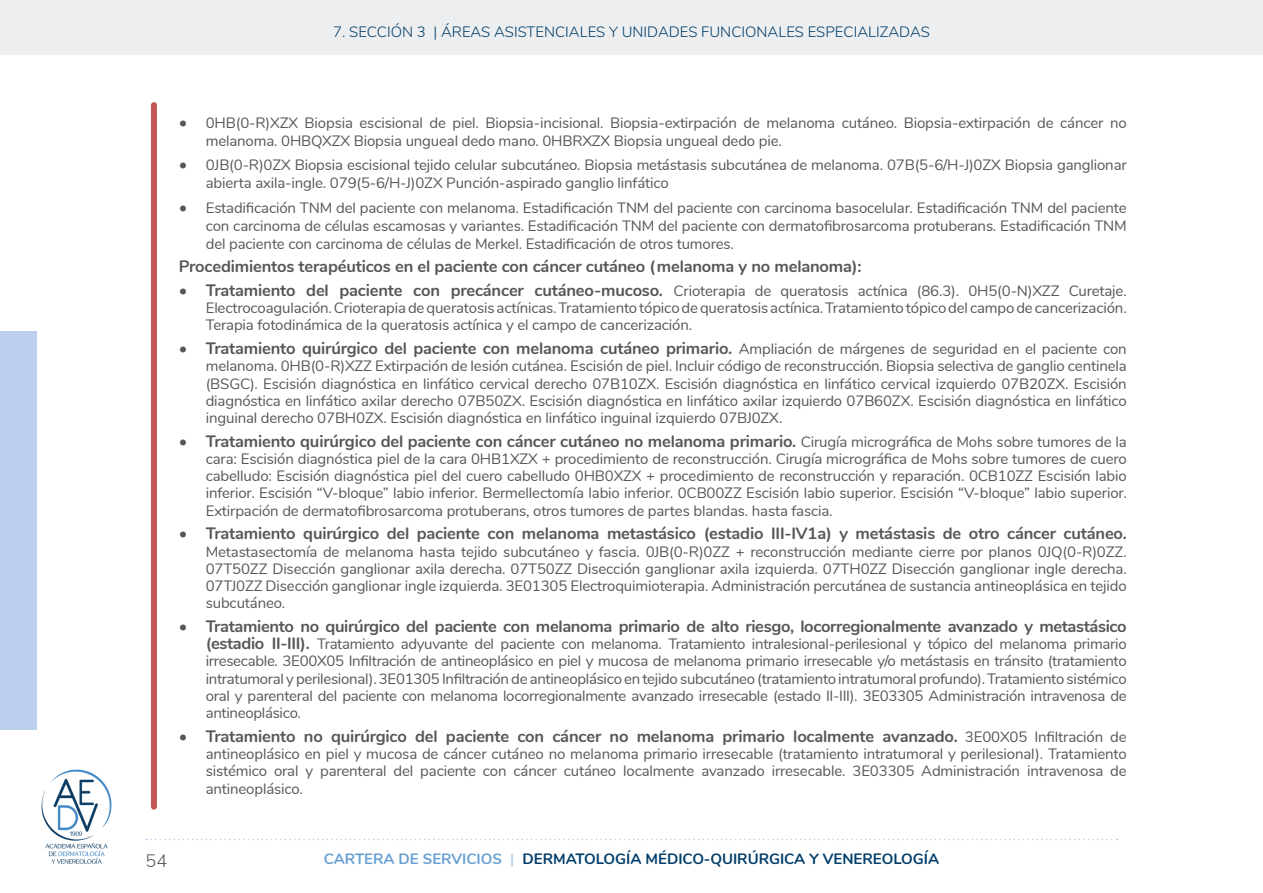
<style>
.page{position:relative;width:1263px;height:893px;background:#fff}
.page>*{position:absolute;margin:0;border:0;box-sizing:border-box;transform-origin:0 0}
.t1{font:300 18px "Nunito";color:#575756}
.t2{font:700 16.5px "Nunito";letter-spacing:-.01em;color:#575756}
.t3{font:15px/17.2px "Nunito";letter-spacing:-.01em;color:#575756;text-align:justify}
.t4{font:300 15px "Nunito";color:#003d6a}
.t5{font:700 15px "Nunito";color:#003d6a}
.s1{font-size:16.5px}
.s2{font-weight:700;font-size:16.5px}
.s3{font-weight:400}
.s4{font-weight:400;font-size:15px}
.s5{color:#68a0d3}
.s6{color:#bcd0ed}
</style>
<div class="page">
<div style="left:0;top:0;width:1263px;height:54px;background:#edeeef"></div>
<svg style="left:146px;top:839px;width:972px;height:1px"></svg>
<img style="left:41px;top:769px;width:71px;height:95px">
<div style="left:0;top:332px;width:36px;height:398px;background:#bcd0ed"></div>
<div style="left:151px;top:105px;width:6px;height:702px;background:#c35757"></div>
<p class="t4" style="left:333px;top:21px;width:598px">7. SECCIÓN 3 | ÁREAS ASISTENCIALES Y UNIDADES FUNCIONALES ESPECIALIZADAS</p>
<p class="t3" style="left:206px;top:113px;width:922px;line-height:18px;text-indent:-27px"><span class="s1">•</span> 0HB(0-R)XZX Biopsia escisional de piel. Biopsia-incisional. Biopsia-extirpación de melanoma cutáneo. Biopsia-extirpación de cáncer no melanoma. 0HBQXZX Biopsia ungueal dedo mano. 0HBRXZX Biopsia ungueal dedo pie.</p>
<p class="t3" style="left:206px;top:155px;width:922px;line-height:18px;text-indent:-27px"><span class="s1">•</span> 0JB(0-R)0ZX Biopsia escisional tejido celular subcutáneo. Biopsia metástasis subcutánea de melanoma. 07B(5-6/H-J)0ZX Biopsia ganglionar abierta axila-ingle. 079(5-6/H-J)0ZX Punción-aspirado ganglio linfático</p>
<p class="t3" style="left:206px;top:198px;width:922px;line-height:18px;text-indent:-27px"><span class="s1">•</span> Estadificación TNM del paciente con melanoma. Estadificación TNM del paciente con carcinoma basocelular. Estadificación TNM del paciente con carcinoma de células escamosas y variantes. Estadificación TNM del paciente con dermatofibrosarcoma protuberans. Estadificación TNM del paciente con carcinoma de células de Merkel. Estadificación de otros tumores.</p>
<p class="t2" style="left:179px;top:254px;width:684px">Procedimientos terapéuticos en el paciente con cáncer cutáneo (melanoma y no melanoma):</p>
<p class="t3" style="left:206px;top:281px;width:922px;text-indent:-27px"><span class="s1">•</span> <span class="s2">Tratamiento del paciente con precáncer cutáneo-mucoso.</span> Crioterapia de queratosis actínica (86.3). 0H5(0-N)XZZ Curetaje.<br>Electrocoagulación. Crioterapia de queratosis actínicas. Tratamiento tópico de queratosis actínica. Tratamiento tópico del campo de cancerización.<br>Terapia fotodinámica de la queratosis actínica y el campo de cancerización.</p>
<p class="t2" style="left:179px;top:336px;width:949px"><span class="s3">•</span> Tratamiento quirúrgico del paciente con melanoma cutáneo primario. <span class="s4">Ampliación de márgenes de seguridad en el paciente con</span></p>
<p class="t3" style="left:206px;top:357px;width:922px">melanoma. 0HB(0-R)XZZ Extirpación de lesión cutánea. Escisión de piel. Incluir código de reconstrucción. Biopsia selectiva de ganglio centinela (BSGC). Escisión diagnóstica en linfático cervical derecho 07B10ZX. Escisión diagnóstica en linfático cervical izquierdo 07B20ZX. Escisión diagnóstica en linfático axilar derecho 07B50ZX. Escisión diagnóstica en linfático axilar izquierdo 07B60ZX. Escisión diagnóstica en linfático inguinal derecho 07BH0ZX. Escisión diagnóstica en linfático inguinal izquierdo 07BJ0ZX.</p>
<p class="t2" style="left:179px;top:429px;width:949px"><span class="s3">•</span> Tratamiento quirúrgico del paciente con cáncer cutáneo no melanoma primario. <span class="s4">Cirugía micrográfica de Mohs sobre tumores de la</span></p>
<p class="t3" style="left:206px;top:449px;width:922px">cara: Escisión diagnóstica piel de la cara 0HB1XZX + procedimiento de reconstrucción. Cirugía micrográfica de Mohs sobre tumores de cuero cabelludo: Escisión diagnóstica piel del cuero cabelludo 0HB0XZX + procedimiento de reconstrucción y reparación. 0CB10ZZ Escisión labio inferior. Escisión “V-bloque” labio inferior. Bermellectomía labio inferior. 0CB00ZZ Escisión labio superior. Escisión “V-bloque” labio superior.<br>Extirpación de dermatofibrosarcoma protuberans, otros tumores de partes blandas. hasta fascia.</p>
<p class="t2" style="left:179px;top:521px;width:949px"><span class="s3">•</span> Tratamiento quirúrgico del paciente con melanoma metastásico (estadio III-IV1a) y metástasis de otro cáncer cutáneo.</p>
<p class="t3" style="left:206px;top:542px;width:922px">Metastasectomía de melanoma hasta tejido subcutáneo y fascia. 0JB(0-R)0ZZ + reconstrucción mediante cierre por planos 0JQ(0-R)0ZZ.<br>07T50ZZ Disección ganglionar axila derecha. 07T50ZZ Disección ganglionar axila izquierda. 07TH0ZZ Disección ganglionar ingle derecha.<br>07TJ0ZZ Disección ganglionar ingle izquierda. 3E01305 Electroquimioterapia. Administración percutánea de sustancia antineoplásica en tejido subcutáneo.</p>
<p class="t2" style="left:179px;top:614px;width:949px"><span class="s3">•</span> Tratamiento no quirúrgico del paciente con melanoma primario de alto riesgo, locorregionalmente avanzado y metastásico</p>
<p class="t3" style="left:206px;top:634px;width:922px"><span class="s2">(estadio II-III).</span> Tratamiento adyuvante del paciente con melanoma. Tratamiento intralesional-perilesional y tópico del melanoma primario irresecable. 3E00X05 Infiltración de antineoplásico en piel y mucosa de melanoma primario irresecable y/o metástasis en tránsito (tratamiento intratumoral y perilesional). 3E01305 Infiltración de antineoplásico en tejido subcutáneo (tratamiento intratumoral profundo). Tratamiento sistémico oral y parenteral del paciente con melanoma locorregionalmente avanzado irresecable (estado II-III). 3E03305 Administración intravenosa de antineoplásico.</p>
<p class="t2" style="left:179px;top:724px;width:949px"><span class="s3">•</span> Tratamiento no quirúrgico del paciente con cáncer no melanoma primario localmente avanzado. <span class="s4">3E00X05 Infiltración de</span></p>
<p class="t3" style="left:206px;top:744px;width:922px">antineoplásico en piel y mucosa de cáncer cutáneo no melanoma primario irresecable (tratamiento intratumoral y perilesional). Tratamiento sistémico oral y parenteral del paciente con cáncer cutáneo localmente avanzado irresecable. 3E03305 Administración intravenosa de antineoplásico.</p>
<p class="t1" style="left:146px;top:847px;width:23px">54</p>
<p class="t5" style="left:324px;top:847px;width:617px"><span class="s5">CARTERA DE SERVICIOS</span> <span class="s6">|</span> DERMATOLOGÍA MÉDICO-QUIRÚRGICA Y VENEREOLOGÍA</p>
</div>
